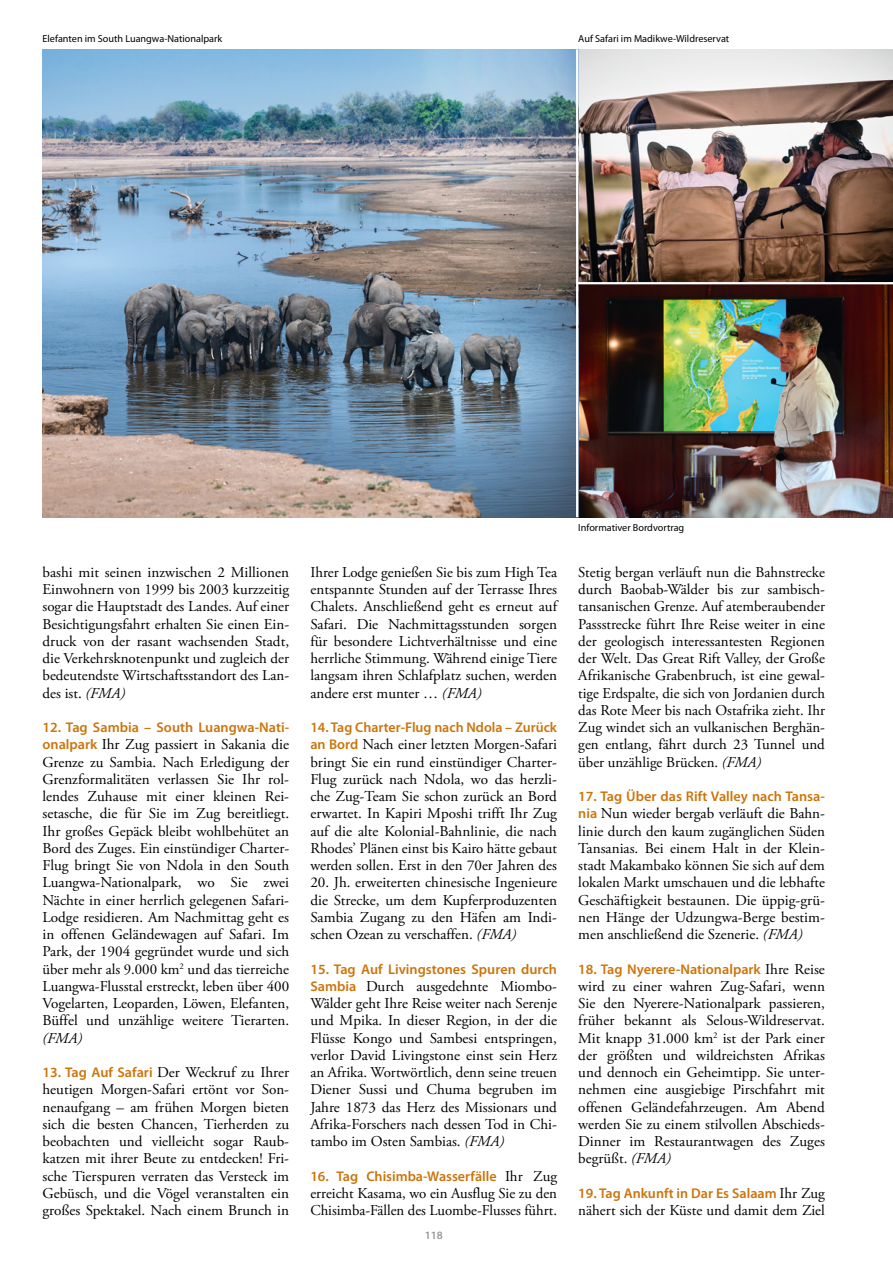
<style>
.page{position:relative;width:893px;height:1263px;background:#fff}
.page>*{position:absolute;margin:0;border:0;box-sizing:border-box;transform-origin:0 0}
.t1{font:15px/17.2px "Adobe Garamond Pro";color:#000;text-align:justify}
.t2{font:italic 15px "Adobe Garamond Pro";color:#000}
.t3{font:600 14.1px "Myriad Pro";color:#cc740a}
.t4{font:600 11.25px "Myriad Pro";color:#9a9897}
.t5{font:10.2px "Myriad Pro";color:#000}
.s1{font-style:italic}
.s2{font-family:"Myriad Pro";font-weight:600;font-size:14.1px;color:#cc740a}
.s3{font-family:"Adobe Garamond Pro";font-weight:400;font-size:15px;color:#000}
</style>
<div class="page">
<img style="left:578px;top:49px;width:315px;height:468px">
<img style="left:43px;top:49px;width:533px;height:468px">
<hr style="left:577px;top:282px;width:316px;height:2px;background:#fff">
<p class="t5" style="left:43px;top:33px;width:181px">Elefanten im South Luangwa-Nationalpark</p>
<p class="t5" style="left:578px;top:33px;width:152px">Auf Safari im Madikwe-Wildreservat</p>
<p class="t1" style="left:43px;top:564px;width:248px">bashi mit seinen inzwischen 2 Millionen Einwohnern von 1999 bis 2003 kurzzeitig sogar die Hauptstadt des Landes. Auf einer Besichtigungsfahrt erhalten Sie einen Ein&shy;druck von der rasant wachsenden Stadt, die Verkehrsknotenpunkt und zugleich der bedeutendste Wirtschaftsstandort des Lan&shy;des ist. <span class="s1">(FMA)</span></p>
<p class="t3" style="left:43px;top:720px;width:248px">12. Tag Sambia – South Luangwa-Nati-</p>
<p class="t1" style="left:43px;top:736px;width:248px"><span class="s2">onalpark</span> Ihr Zug passiert in Sakania die Grenze zu Sambia. Nach Erledigung der Grenzformalitäten verlassen Sie Ihr rol&shy;lendes Zuhause mit einer kleinen Rei&shy;setasche, die für Sie im Zug bereitliegt.<br>Ihr großes Gepäck bleibt wohlbehütet an Bord des Zuges. Ein einstündiger Charter-Flug bringt Sie von Ndola in den South Luangwa-Nationalpark, wo Sie zwei Nächte in einer herrlich gelegenen Safari-Lodge residieren. Am Nachmittag geht es in offenen Geländewagen auf Safari. Im Park, der 1904 gegründet wurde und sich über mehr als 9.000 km<sup>2</sup> und das tierreiche Luangwa-Flusstal erstreckt, leben über 400<br>Vogelarten, Leoparden, Löwen, Elefanten, Büffel und unzählige weitere Tierarten.</p>
<p class="t2" style="left:43px;top:1029px;width:41px">(FMA)</p>
<p class="t1" style="left:43px;top:1064px;width:248px"><span class="s2">13. Tag Auf Safari</span> Der Weckruf zu Ihrer heutigen Morgen-Safari ertönt vor Son&shy;nenaufgang – am frühen Morgen bieten sich die besten Chancen, Tierherden zu beobachten und vielleicht sogar Raub&shy;katzen mit ihrer Beute zu entdecken! Fri&shy;sche Tierspuren verraten das Versteck im Gebüsch, und die Vögel veranstalten ein großes Spektakel. Nach einem Brunch in</p>
<p class="t1" style="left:310px;top:564px;width:248px">Ihrer Lodge genießen Sie bis zum High Tea entspannte Stunden auf der Terrasse Ihres Chalets. Anschließend geht es erneut auf Safari. Die Nachmittagsstunden sorgen für besondere Lichtverhältnisse und eine herrliche Stimmung. Während einige Tiere langsam ihren Schlafplatz suchen, werden andere erst munter … <span class="s1">(FMA)</span></p>
<p class="t3" style="left:310px;top:720px;width:248px">14. Tag Charter-Flug nach Ndola – Zurück</p>
<p class="t1" style="left:310px;top:736px;width:248px"><span class="s2">an Bord</span> Nach einer letzten Morgen-Safari bringt Sie ein rund einstündiger Charter-Flug zurück nach Ndola, wo das herzli&shy;che Zug-Team Sie schon zurück an Bord erwartet. In Kapiri Mposhi trifft Ihr Zug auf die alte Kolonial-Bahnlinie, die nach Rhodes’ Plänen einst bis Kairo hätte gebaut werden sollen. Erst in den 70er Jahren des</p>
<p class="t1" style="left:310px;top:874px;width:248px">20. Jh. erweiterten chinesische Ingenieure die Strecke, um dem Kupferproduzenten Sambia Zugang zu den Häfen am Indi&shy;schen Ozean zu verschaffen. <span class="s1">(FMA)</span></p>
<p class="t3" style="left:310px;top:961px;width:248px">15. Tag Auf Livingstones Spuren durch</p>
<p class="t1" style="left:310px;top:978px;width:248px"><span class="s2">Sambia</span> Durch ausgedehnte Miombo-Wälder geht Ihre Reise weiter nach Serenje und Mpika. In dieser Region, in der die Flüsse Kongo und Sambesi entspringen, verlor David Livingstone einst sein Herz an Afrika. Wortwörtlich, denn seine treuen Diener Sussi und Chuma begruben im Jahre 1873 das Herz des Missionars und Afrika-Forschers nach dessen Tod in Chi&shy;tambo im Osten Sambias. <span class="s1">(FMA)</span></p>
<p class="t3" style="left:310px;top:1168px;width:248px">16. Tag Chisimba-Wasserfälle <span class="s3">Ihr Zug</span></p>
<p class="t1" style="left:310px;top:1185px;width:248px">erreicht Kasama, wo ein Ausflug Sie zu den<br>Chisimba-Fällen des Luombe-Flusses führt.</p>
<p class="t4" style="left:425px;top:1229px;width:20px">118</p>
<p class="t5" style="left:578px;top:522px;width:107px">Informativer Bordvortrag</p>
<p class="t1" style="left:578px;top:564px;width:248px">Stetig bergan verläuft nun die Bahnstrecke durch Baobab-Wälder bis zur sambisch&shy;tansanischen Grenze. Auf atemberaubender Passstrecke führt Ihre Reise weiter in eine der geologisch interessantesten Regionen der Welt. Das Great Rift Valley, der Große Afrikanische Grabenbruch, ist eine gewal&shy;tige Erdspalte, die sich von Jordanien durch das Rote Meer bis nach Ostafrika zieht. Ihr Zug windet sich an vulkanischen Berghän&shy;gen entlang, fährt durch 23 Tunnel und über unzählige Brücken. <span class="s1">(FMA)</span></p>
<p class="t3" style="left:578px;top:789px;width:248px">17. Tag Über das Rift Valley nach Tansa-</p>
<p class="t1" style="left:578px;top:805px;width:248px"><span class="s2">nia</span> Nun wieder bergab verläuft die Bahn&shy;linie durch den kaum zugänglichen Süden Tansanias. Bei einem Halt in der Klein&shy;stadt Makambako können Sie sich auf dem lokalen Markt umschauen und die lebhafte Geschäftigkeit bestaunen. Die üppig-grü&shy;nen Hänge der Udzungwa-Berge bestim&shy;men anschließend die Szenerie. <span class="s1">(FMA)</span></p>
<p class="t3" style="left:578px;top:961px;width:248px">18. Tag Nyerere-Nationalpark <span class="s3">Ihre Reise</span></p>
<p class="t1" style="left:578px;top:978px;width:248px">wird zu einer wahren Zug-Safari, wenn Sie den Nyerere-Nationalpark passieren, früher bekannt als Selous-Wildreservat.<br>Mit knapp 31.000 km<sup>2</sup> ist der Park einer der größten und wildreichsten Afrikas und dennoch ein Geheimtipp. Sie unter&shy;nehmen eine ausgiebige Pirschfahrt mit offenen Geländefahrzeugen. Am Abend werden Sie zu einem stilvollen Abschieds-Dinner im Restaurantwagen des Zuges begrüßt. <span class="s1">(FMA)</span></p>
<p class="t3" style="left:578px;top:1185px;width:248px">19. Tag Ankunft in Dar Es Salaam <span class="s3">Ihr Zug</span></p>
<p class="t1" style="left:578px;top:1202px;width:248px">nähert sich der Küste und damit dem Ziel</p>
</div>
